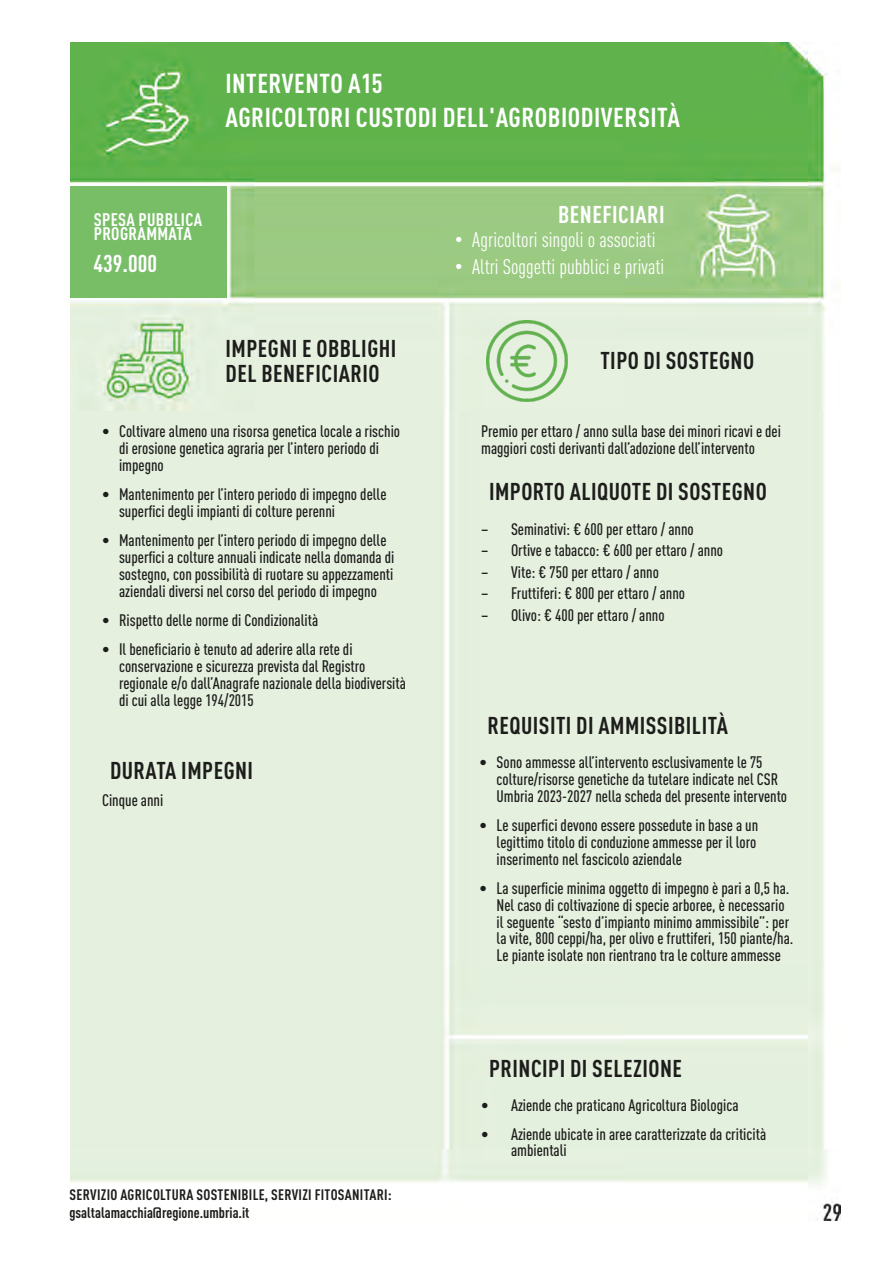
<style>
.page{position:relative;width:893px;height:1263px;background:#fff}
.page>*{position:absolute;margin:0;border:0;box-sizing:border-box;transform-origin:0 0}
.t1{font:700 condensed 27px "DIN Pro";letter-spacing:.02em;color:#fff}
.t2{font:700 condensed 24px/24.8px "DIN Pro";letter-spacing:.02em;color:#1d1d1b}
.t3{font:700 condensed 24px "DIN Pro";letter-spacing:.02em;color:#fff}
.t4{font:condensed 21px "DIN Pro";color:#fff}
.t5{font:700 condensed 18px/14.7px "DIN Pro";letter-spacing:.02em;color:#fff}
.t6{font:500 condensed 16.5px/17px "DIN Pro";color:#1d1d1b}
.t7{font:700 condensed 15px/17.4px "DIN Pro";letter-spacing:.02em;color:#1d1d1b}
.s1{font-family:"Arial";font-stretch:normal}
</style>
<div class="page">
<img style="left:70px;top:43px;width:770px;height:1177px">
<img style="left:486px;top:320px;width:82px;height:82px">
<div style="left:70px;top:186px;width:156px;height:112px;background:#78be67"></div>
<h1 class="t1" style="left:225px;top:74px;width:159px">INTERVENTO A15</h1>
<h1 class="t1" style="left:225px;top:108px;width:456px">AGRICOLTORI CUSTODI DELL'AGROBIODIVERSITÀ</h1>
<p class="t5" style="left:94px;top:214px;width:110px">SPESA PUBBLICA<br>PROGRAMMATA</p>
<h2 class="t3" style="left:94px;top:254px;width:65px">439.000</h2>
<h2 class="t2" style="left:226px;top:339px;width:172px">IMPEGNI E OBBLIGHI<br>DEL BENEFICIARIO</h2>
<h2 class="t3" style="left:558px;top:206px;width:108px">BENEFICIARI</h2>
<p class="t4" style="left:455px;top:232px;width:202px"><span class="s1">•</span> Agricoltori singoli o associati</p>
<p class="t4" style="left:455px;top:259px;width:211px"><span class="s1">•</span> Altri Soggetti pubblici e privati</p>
<h2 class="t2" style="left:600px;top:351px;width:155px">TIPO DI SOSTEGNO</h2>
<p class="t6" style="left:119px;top:424px;width:283px;text-indent:-17px">• Coltivare almeno una risorsa genetica locale a rischio di erosione genetica agraria per l’intero periodo di impegno</p>
<p class="t6" style="left:119px;top:487px;width:269px;text-indent:-17px">• Mantenimento per l’intero periodo di impegno delle superfici degli impianti di colture perenni</p>
<p class="t6" style="left:119px;top:533px;width:277px;text-indent:-17px">• Mantenimento per l’intero periodo di impegno delle superfici a colture annuali indicate nella domanda di sostegno, con possibilità di ruotare su appezzamenti aziendali diversi nel corso del periodo di impegno</p>
<p class="t6" style="left:102px;top:613px;width:218px">• Rispetto delle norme di Condizionalità</p>
<p class="t6" style="left:119px;top:642px;width:288px;text-indent:-17px">• Il beneficiario è tenuto ad aderire alla rete di conservazione e sicurezza prevista dal Registro regionale e/o dall’Anagrafe nazionale della biodiversità di cui alla legge 194/2015</p>
<h2 class="t2" style="left:110px;top:760px;width:145px">DURATA IMPEGNI</h2>
<p class="t6" style="left:102px;top:793px;width:63px">Cinque anni</p>
<p class="t7" style="left:69px;top:1187px;width:324px">SERVIZIO AGRICOLTURA SOSTENIBILE, SERVIZI FITOSANITARI: gsaltalamacchia@regione.umbria.it</p>
<p class="t6" style="left:481px;top:424px;width:301px">Premio per ettaro / anno sulla base dei minori ricavi e dei maggiori costi derivanti dall’adozione dell’intervento</p>
<h2 class="t2" style="left:489px;top:481px;width:279px">IMPORTO ALIQUOTE DI SOSTEGNO</h2>
<p class="t6" style="left:481px;top:522px;width:214px">– Seminativi: € 600 per ettaro / anno</p>
<p class="t6" style="left:481px;top:543px;width:244px">– Ortive e tabacco: € 600 per ettaro / anno</p>
<p class="t6" style="left:481px;top:565px;width:179px">– Vite: € 750 per ettaro / anno</p>
<p class="t6" style="left:481px;top:586px;width:205px">– Fruttiferi: € 800 per ettaro / anno</p>
<p class="t6" style="left:481px;top:608px;width:185px">– Olivo: € 400 per ettaro / anno</p>
<h2 class="t2" style="left:488px;top:715px;width:242px">REQUISITI DI AMMISSIBILITÀ</h2>
<p class="t6" style="left:497px;top:755px;width:292px;text-indent:-17px">• Sono ammesse all’intervento esclusivamente le 75 colture/risorse genetiche da tutelare indicate nel CSR<br>Umbria 2023-2027 nella scheda del presente intervento</p>
<p class="t6" style="left:497px;top:818px;width:263px;text-align:justify;text-indent:-17px">• Le superfici devono essere possedute in base a un legittimo titolo di conduzione ammesse per il loro inserimento nel fascicolo aziendale</p>
<p class="t6" style="left:497px;top:881px;width:298px;text-indent:-17px">• La superficie minima oggetto di impegno è pari a 0,5 ha.<br>Nel caso di coltivazione di specie arboree, è necessario il seguente “sesto d’impianto minimo ammissibile”: per la vite, 800 ceppi/ha, per olivo e fruttiferi, 150 piante/ha.<br>Le piante isolate non rientrano tra le colture ammesse</p>
<h2 class="t2" style="left:489px;top:1058px;width:194px">PRINCIPI DI SELEZIONE</h2>
<p class="t6" style="left:481px;top:1098px;width:259px">• Aziende che praticano Agricoltura Biologica</p>
<p class="t6" style="left:511px;top:1127px;width:257px;text-indent:-30px">• Aziende ubicate in aree caratterizzate da criticità ambientali</p>
</div>
